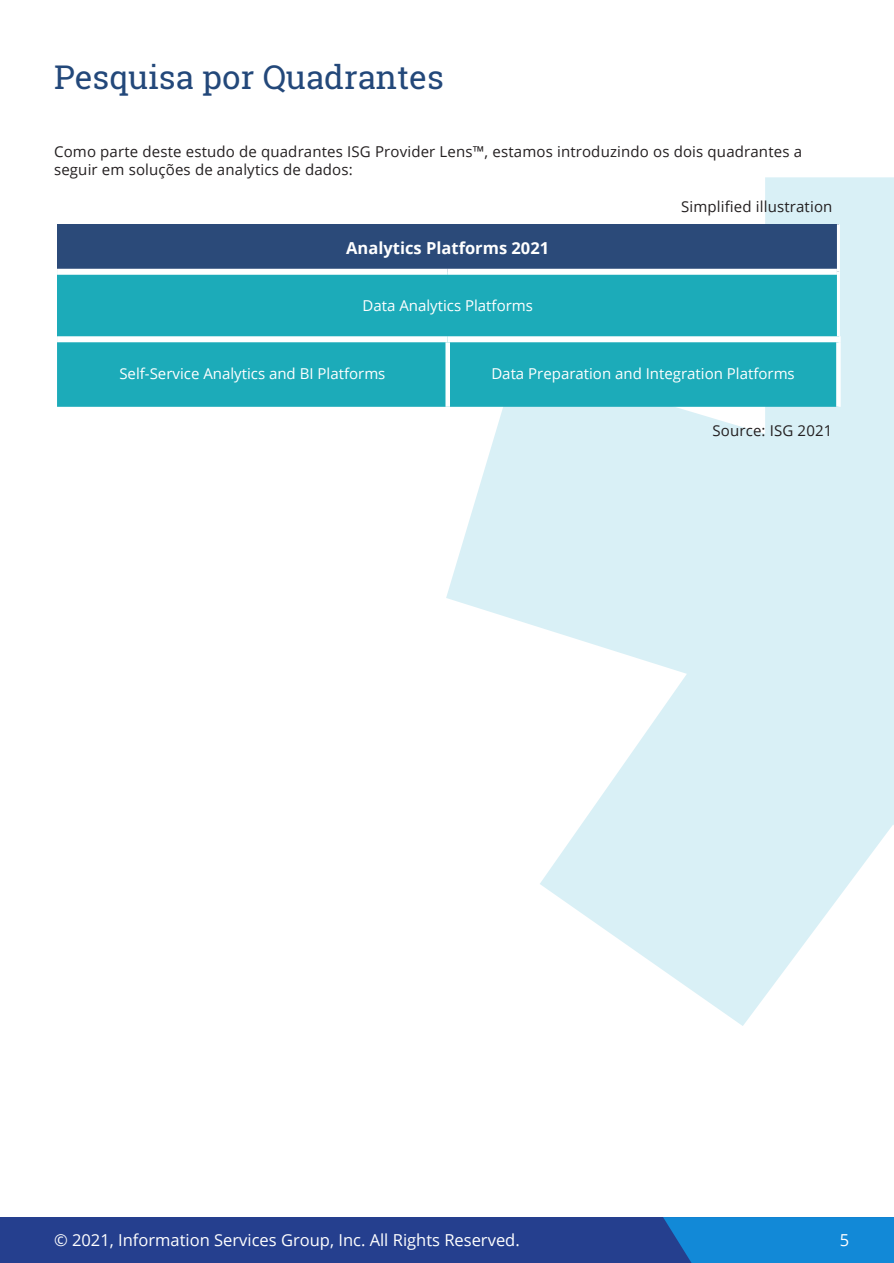
<style>
.page{position:relative;width:894px;height:1263px;background:#fff}
.page>*{position:absolute;margin:0;border:0;box-sizing:border-box;transform-origin:0 0}
.t1{font:33px "Roboto Slab";color:#23487a}
.t2{font:16.5px "Open Sans";color:#fff}
.Body_Copy{font:700 16.5px "Open Sans";color:#fff}
.t3{font:15px/18px "Open Sans";letter-spacing:.01em;color:#231f20}
.Body_Copy-2{font:15px "Open Sans";color:#fff}
</style>
<div class="page">
<svg style="left:446px;top:177px;width:447px;height:849px;fill:#d9f0f6"></svg>
<div style="left:0;top:1217px;width:893px;height:46px;background:#253f8e"></div>
<div style="left:663px;top:1217px;width:230px;height:46px;background:#1289d7"></div>
<div style="left:57px;top:224px;width:781px;height:48px;background:#2b4a79"></div>
<div style="left:57px;top:272px;width:781px;height:67px;background:#1cabb9"></div>
<div style="left:57px;top:342px;width:778px;height:65px;background:#1cabb9"></div>
<hr style="left:836px;top:224px;width:3px;height:48px;background:#fff">
<hr style="left:836px;top:272px;width:3px;height:64px;background:#fff">
<div style="left:57px;top:269px;width:390px;height:6px;background:#fff"></div>
<div style="left:447px;top:269px;width:389px;height:6px;background:#fff"></div>
<div style="left:57px;top:336px;width:390px;height:6px;background:#fff"></div>
<div style="left:447px;top:336px;width:393px;height:6px;background:#fff"></div>
<div style="left:445px;top:342px;width:5px;height:65px;background:#fff"></div>
<svg style="left:835px;top:342px;width:5px;height:65px"></svg>
<p class="t1" style="left:54px;top:54px;width:391px">Pesquisa por Quadrantes</p>
<p class="t3" style="left:54px;top:142px;width:749px">Como parte deste estudo de quadrantes ISG Provider Lens™, estamos introduzindo os dois quadrantes a seguir em soluções de analytics de dados:</p>
<p class="Body_Copy" style="left:346px;top:237px;width:204px">Analytics Platforms 2021</p>
<p class="Body_Copy-2" style="left:362px;top:295px;width:172px">Data Analytics Platforms</p>
<p class="t3" style="left:681px;top:197px;width:153px">Simplified illustration</p>
<p class="Body_Copy-2" style="left:119px;top:363px;width:267px">Self-Service Analytics and BI Platforms</p>
<p class="Body_Copy-2" style="left:491px;top:363px;width:305px">Data Preparation and Integration Platforms</p>
<p class="t3" style="left:712px;top:421px;width:121px">Source: ISG 2021</p>
<p class="t2" style="left:54px;top:1229px;width:467px">© 2021, Information Services Group, Inc. All Rights Reserved.</p>
<p class="t2" style="left:839px;top:1229px;width:11px">5</p>
</div>
